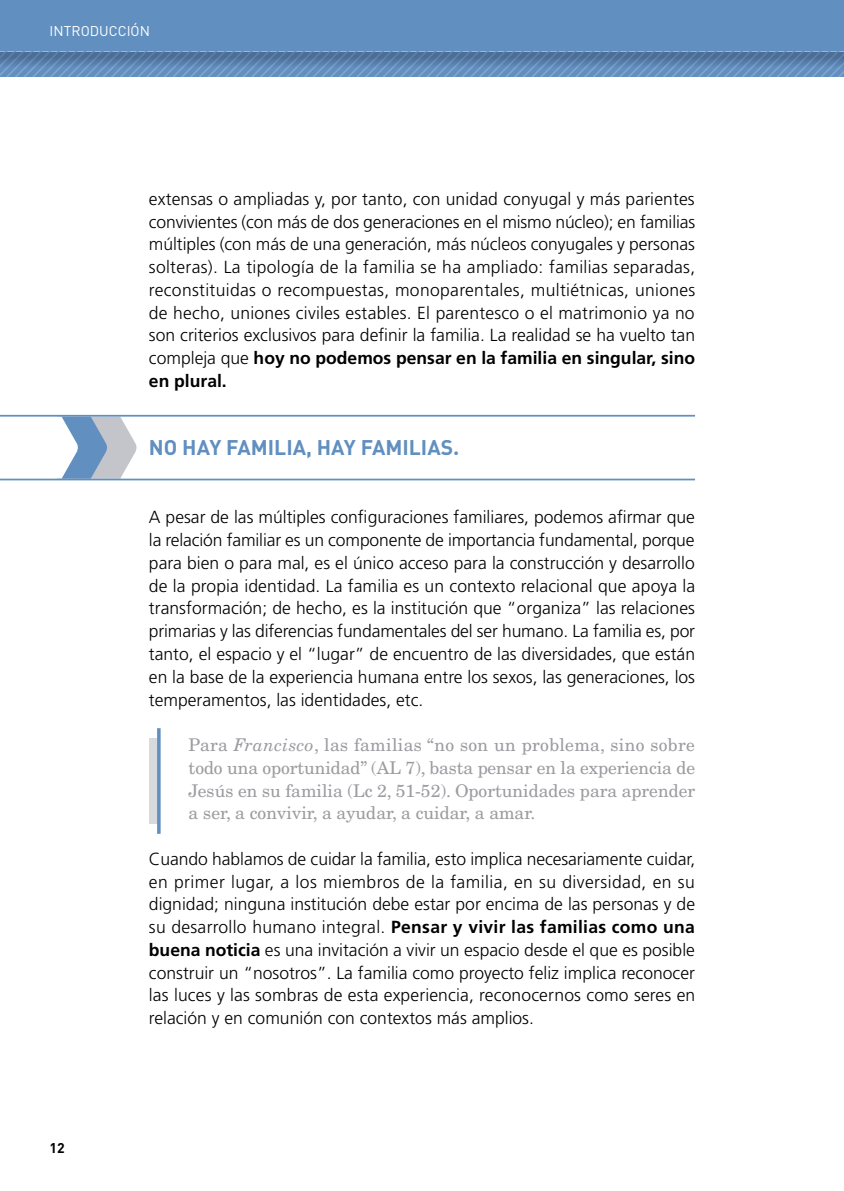
<style>
.page{position:relative;width:844px;height:1191px;background:#fff}
.page>*{position:absolute;margin:0;border:0;box-sizing:border-box;transform-origin:0 0}
.Ladillo_azul_no_in{font:21px "DIN Bold Alternate";color:#608fc0}
.Texto_10_13{font:300 17.5px/22.8px "Frutiger LT Std";color:#000;text-align:justify}
.Frases_intercalada{font:17.5px/22.8px "New Century Schlbk LT Std";color:#9c9ba0;text-align:justify}
.t1{font:14px "DIN";color:#fff}
.t2{font:700 14px "DIN";color:#000}
.s1{font-weight:700}
.s2{font-style:italic}
</style>
<div class="page">
<svg style="left:0;top:0;width:844px;height:76px;background:#5d85b1"></svg>
<div style="left:0;top:0;width:843px;height:52px;background:#608fc0"></div>
<div style="left:149px;top:738px;width:10px;height:86px;background:#d8dade"></div>
<hr style="left:157px;top:728px;width:3px;height:106px;background:#608fc0">
<svg style="left:28px;top:416px;width:110px;height:62px"></svg>
<hr style="left:0;top:478px;width:694px;height:2px;background:#608fc0">
<hr style="left:0;top:415px;width:694px;height:1px;background:#608fc0">
<p class="t1" style="left:50px;top:22px;width:102px">INTRODUCCIÓN</p>
<p class="Texto_10_13" style="left:149px;top:188px;width:548px">extensas o ampliadas y, por tanto, con unidad conyugal y más parientes convivientes (con más de dos generaciones en el mismo núcleo); en familias múltiples (con más de una generación, más núcleos conyugales y personas solteras). La tipología de la familia se ha ampliado: familias separadas, reconstituidas o recompuestas, monoparentales, multiétnicas, uniones de hecho, uniones civiles estables. El parentesco o el matrimonio ya no son criterios exclusivos para definir la familia. La realidad se ha vuelto tan compleja que <span class="s1">hoy no podemos pensar en la familia en singular, sino en plural.</span></p>
<p class="Ladillo_azul_no_in" style="left:149px;top:434px;width:312px">NO HAY FAMILIA, HAY FAMILIAS.</p>
<p class="t2" style="left:50px;top:1138px;width:17px">12</p>
<p class="Texto_10_13" style="left:149px;top:506px;width:547px">A pesar de las múltiples configuraciones familiares, podemos afirmar que la relación familiar es un componente de importancia fundamental, porque para bien o para mal, es el único acceso para la construcción y desarrollo de la propia identidad. La familia es un contexto relacional que apoya la transformación; de hecho, es la institución que “organiza” las relaciones primarias y las diferencias fundamentales del ser humano. La familia es, por tanto, el espacio y el “lugar” de encuentro de las diversidades, que están en la base de la experiencia humana entre los sexos, las generaciones, los temperamentos, las identidades, etc.</p>
<p class="Frases_intercalada" style="left:189px;top:733px;width:508px">Para <span class="s2">Francisco</span>, las familias “no son un problema, sino sobre todo una oportunidad” (AL 7), basta pensar en la experiencia de Jesús en su familia (Lc 2, 51-52). Oportunidades para aprender a ser, a convivir, a ayudar, a cuidar, a amar.</p>
<p class="Texto_10_13" style="left:149px;top:847px;width:548px">Cuando hablamos de cuidar la familia, esto implica necesariamente cuidar, en primer lugar, a los miembros de la familia, en su diversidad, en su dignidad; ninguna institución debe estar por encima de las personas y de su desarrollo humano integral. <span class="s1">Pensar y vivir las familias como una buena noticia</span> es una invitación a vivir un espacio desde el que es posible construir un “nosotros”. La familia como proyecto feliz implica reconocer las luces y las sombras de esta experiencia, reconocernos como seres en relación y en comunión con contextos más amplios.</p>
</div>
